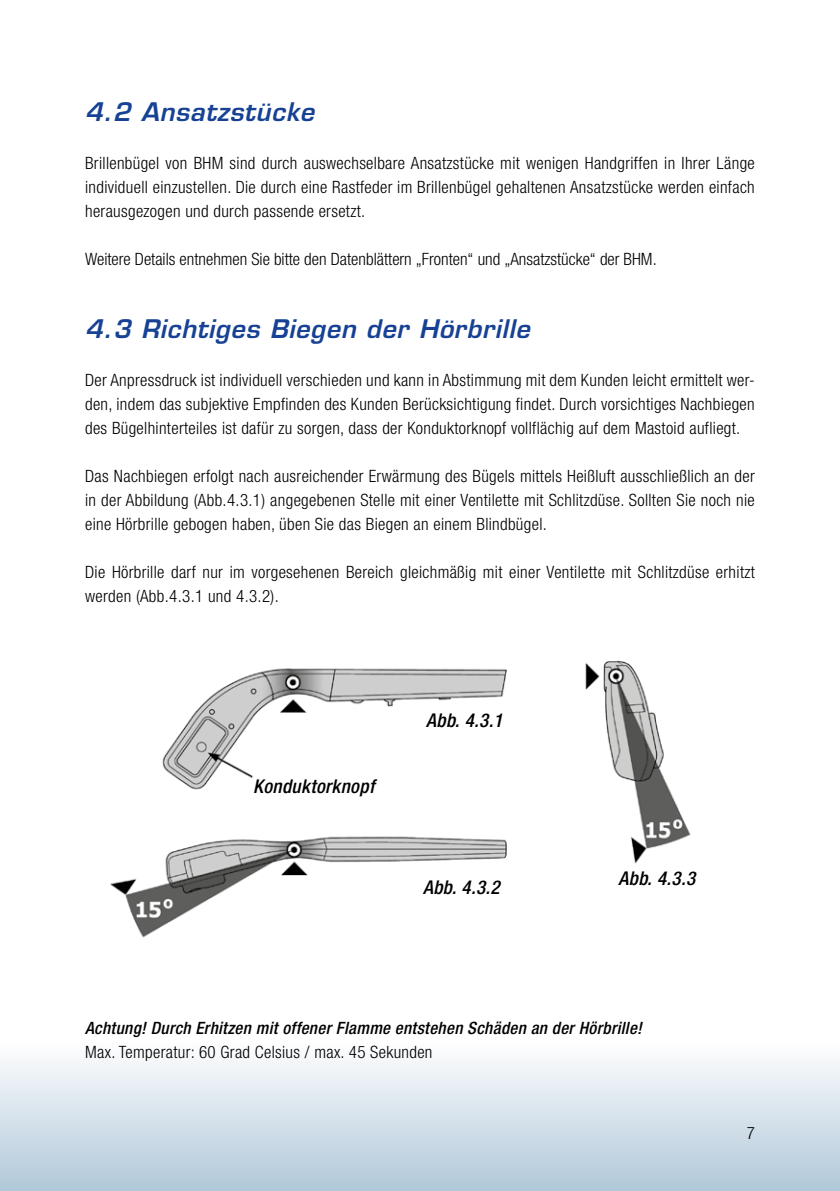
<style>
.page{position:relative;width:840px;height:1191px;background:#fff}
.page>*{position:absolute;margin:0;border:0;box-sizing:border-box;transform-origin:0 0}
.t1{font:italic 600 25px "Eurostile LT Std";letter-spacing:.03em;color:#164194}
.t2{font:italic 500 condensed 19px "Helvetica Neue LT Pro";letter-spacing:.02em;color:#000}
.t3{font:300 condensed 17px/24px "Helvetica Neue LT Pro";letter-spacing:.02em;color:#000;text-align:justify}
.t4{font:300 condensed 17px "Helvetica Neue LT Pro";color:#000}
.t5{font:italic 500 condensed 17px "Helvetica Neue LT Pro";letter-spacing:.02em;color:#000}
</style>
<div class="page">
<div style="left:0;top:1005px;width:839px;height:186px;background:linear-gradient(to bottom,#fff,#b3cada)"></div>
<img style="left:110px;top:660px;width:581px;height:278px">
<h1 class="t1" style="left:85px;top:96px;width:230px">4.2 Ansatzstücke</h1>
<p class="t3" style="left:85px;top:151px;width:670px">Brillenbügel von BHM sind durch auswechselbare Ansatzstücke mit wenigen Handgriffen in Ihrer Länge individuell einzustellen. Die durch eine Rastfeder im Brillenbügel gehaltenen Ansatzstücke werden einfach herausgezogen und durch passende ersetzt.</p>
<p class="t4" style="left:85px;top:249px;width:572px">Weitere Details entnehmen Sie bitte den Datenblättern „Fronten“ und „Ansatzstücke“ der BHM.</p>
<h1 class="t1" style="left:85px;top:313px;width:446px">4.3 Richtiges Biegen der Hörbrille</h1>
<p class="t3" style="left:85px;top:368px;width:670px">Der Anpressdruck ist individuell verschieden und kann in Abstimmung mit dem Kunden leicht ermittelt wer&shy;den, indem das subjektive Empfinden des Kunden Berücksichtigung findet. Durch vorsichtiges Nachbiegen des Bügelhinterteiles ist dafür zu sorgen, dass der Konduktorknopf vollflächig auf dem Mastoid aufliegt.</p>
<p class="t3" style="left:85px;top:464px;width:670px">Das Nachbiegen erfolgt nach ausreichender Erwärmung des Bügels mittels Heißluft ausschließlich an der in der Abbildung (Abb.4.3.1) angegebenen Stelle mit einer Ventilette mit Schlitzdüse. Sollten Sie noch nie eine Hörbrille gebogen haben, üben Sie das Biegen an einem Blindbügel.</p>
<p class="t3" style="left:85px;top:560px;width:671px">Die Hörbrille darf nur im vorgesehenen Bereich gleichmäßig mit einer Ventilette mit Schlitzdüse erhitzt werden (Abb.4.3.1 und 4.3.2).</p>
<p class="t2" style="left:253px;top:775px;width:123px">Konduktorknopf</p>
<p class="t2" style="left:426px;top:709px;width:78px">Abb. 4.3.1</p>
<p class="t2" style="left:423px;top:876px;width:78px">Abb. 4.3.2</p>
<p class="t2" style="left:618px;top:866px;width:78px">Abb. 4.3.3</p>
<p class="t5" style="left:85px;top:1018px;width:558px">Achtung! Durch Erhitzen mit offener Flamme entstehen Schäden an der Hörbrille!</p>
<p class="t3" style="left:85px;top:1040px;width:349px">Max. Temperatur: 60 Grad Celsius / max. 45 Sekunden</p>
<p class="t3" style="left:746px;top:1121px;width:10px">7</p>
</div>
